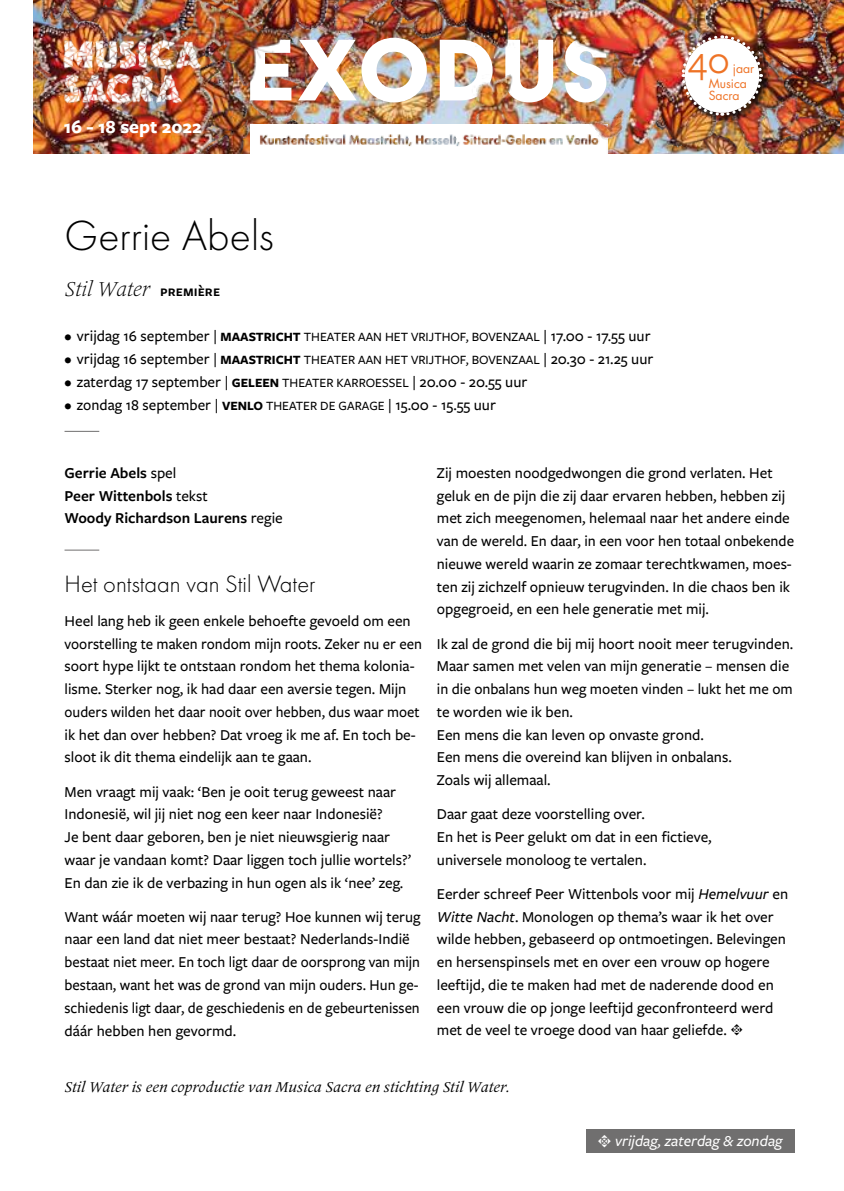
<style>
.page{position:relative;width:844px;height:1191px;background:#fff}
.page>*{position:absolute;margin:0;border:0;box-sizing:border-box;transform-origin:0 0}
.t1{font:101.15px "Acier BAT Text Solid";letter-spacing:.025em;color:#fff}
.t2{font:300 43.75px "Futura PT";color:#000}
.t3{font:38.85px "Freight Sans Pro";color:#ee7326}
.t4{font:300 24.5px "Futura PT";color:#000}
.t5{font:italic 300 21px "Frutiger Serif LT Pro";letter-spacing:-.005em;color:#000}
.t6{font:700 19.25px "Freight Sans Pro";color:#fff}
.t7{font:500 15.75px/22.8px "Freight Sans Pro";color:#000}
.t8{font:600 15.75px/22.8px "Freight Sans Pro";color:#000}
.t9{font:italic 500 15.75px "Freight Sans Pro";color:#fff}
.t10{font:italic 14.88px "Frutiger Serif LT Pro";color:#000}
.t11{font:12.25px/14.9px "Futura";color:#ee7326}
.s1{font-family:"Freight Sans Pro";font-weight:600;font-style:normal;font-size:15.75px}
.s2{font-weight:700;font-size:13.12px}
.s3{font-size:13.12px}
.s4{font-weight:500}
.s5{font-style:italic}
.s6{font-family:"Type Embellishments One";font-weight:400}
.s7{font-family:"Type Embellishments One";font-weight:400;font-style:normal;font-size:17.5px}
</style>
<div class="page">
<div style="left:585px;top:1129px;width:209px;height:24px;background:#706f6f"></div>
<hr style="left:64px;top:549px;width:35px;height:1px;background:#706f6f">
<hr style="left:64px;top:431px;width:35px;height:1px;background:#706f6f">
<img style="left:34px;top:0;width:804px;height:154px">
<div style="left:684px;top:38px;width:84px;height:84px;background:#000;opacity:.75"></div>
<img style="left:679px;top:34px;width:84px;height:83px">
<div style="left:684px;top:38px;width:75px;height:75px;background:#fff;border-radius:50%"></div>
<img style="left:391px;top:75px;width:173px;height:50px">
<img style="left:250px;top:125px;width:357px;height:29px">
<img style="left:136px;top:0;width:150px;height:85px">
<img style="left:64px;top:40px;width:137px;height:32px">
<img style="left:54px;top:71px;width:128px;height:32px">
<img style="left:588px;top:102px;width:45px;height:44px">
<p class="t6" style="left:64px;top:114px;width:139px">16 - 18 sept 2022</p>
<h1 class="t1" style="left:245px;top:17px;width:368px">EXODUS</h1>
<h2 class="t2" style="left:64px;top:211px;width:211px">Gerrie Abels</h2>
<h3 class="t5" style="left:64px;top:276px;width:157px">Stil Water <span class="s1">première</span></h3>
<p class="t7" style="left:64px;top:324px;width:587px">• vrijdag 16 september | <span class="s2">MAASTRICHT</span> <span class="s3">THEATER AAN HET VRIJTHOF, BOVENZAAL</span> | 17.00 - 17.55 uur</p>
<p class="t7" style="left:64px;top:347px;width:590px">• vrijdag 16 september | <span class="s2">MAASTRICHT</span> <span class="s3">THEATER AAN HET VRIJTHOF, BOVENZAAL</span> | 20.30 - 21.25 uur</p>
<p class="t7" style="left:64px;top:370px;width:464px">• zaterdag 17 september | <span class="s2">GELEEN</span> <span class="s3">THEATER KARROESSEL</span> | 20.00 - 20.55 uur</p>
<p class="t7" style="left:64px;top:392px;width:433px">• zondag 18 september | <span class="s2">VENLO</span> <span class="s3">THEATER DE GARAGE</span> | 15.00 - 15.55 uur</p>
<h3 class="t3" style="left:687px;top:35px;width:44px">40</h3>
<p class="t11" style="left:708px;top:61px;width:47px;text-indent:24px">jaar<br>Musica</p>
<p class="t11" style="left:708px;top:88px;width:32px">Sacra</p>
<p class="t8" style="left:64px;top:461px;width:220px">Gerrie Abels <span class="s4">spel<br></span>Peer Wittenbols <span class="s4">tekst<br></span>Woody Richardson Laurens <span class="s4">regie</span></p>
<h3 class="t4" style="left:64px;top:569px;width:252px">Het ontstaan van Stil Water</h3>
<p class="t7" style="left:64px;top:609px;width:359px">Heel lang heb ik geen enkele behoefte gevoeld om een voorstelling te maken rondom mijn roots. Zeker nu er een soort hype lijkt te ontstaan rondom het thema kolonia&shy;lisme. Sterker nog, ik had daar een aversie tegen. Mijn ouders wilden het daar nooit over hebben, dus waar moet ik het dan over hebben? Dat vroeg ik me af. En toch be&shy;sloot ik dit thema eindelijk aan te gaan.</p>
<p class="t7" style="left:64px;top:779px;width:348px">Men vraagt mij vaak: ‘Ben je ooit terug geweest naar Indonesië, wil jij niet nog een keer naar Indonesië?<br>Je bent daar geboren, ben je niet nieuwsgierig naar waar je vandaan komt? Daar liggen toch jullie wortels?’ En dan zie ik de verbazing in hun ogen als ik ‘nee’ zeg.</p>
<p class="t7" style="left:64px;top:904px;width:357px">Want wáár moeten wij naar terug? Hoe kunnen wij terug naar een land dat niet meer bestaat? Nederlands-Indië bestaat niet meer. En toch ligt daar de oorsprong van mijn bestaan, want het was de grond van mijn ouders. Hun ge&shy;schiedenis ligt daar, de geschiedenis en de gebeurtenissen dáár hebben hen gevormd.</p>
<p class="t7" style="left:437px;top:461px;width:358px">Zij moesten noodgedwongen die grond verlaten. Het geluk en de pijn die zij daar ervaren hebben, hebben zij met zich meegenomen, helemaal naar het andere einde van de wereld. En daar, in een voor hen totaal onbekende nieuwe wereld waarin ze zomaar terechtkwamen, moes&shy;ten zij zichzelf opnieuw terugvinden. In die chaos ben ik opgegroeid, en een hele generatie met mij.</p>
<p class="t7" style="left:437px;top:631px;width:358px">Ik zal de grond die bij mij hoort nooit meer terugvinden.<br>Maar samen met velen van mijn generatie – mensen die in die onbalans hun weg moeten vinden – lukt het me om te worden wie ik ben.<br>Een mens die kan leven op onvaste grond.<br>Een mens die overeind kan blijven in onbalans.<br>Zoals wij allemaal.</p>
<p class="t7" style="left:437px;top:802px;width:276px">Daar gaat deze voorstelling over.<br>En het is Peer gelukt om dat in een fictieve, universele monoloog te vertalen.</p>
<p class="t7" style="left:437px;top:881px;width:353px">Eerder schreef Peer Wittenbols voor mij <span class="s5">Hemelvuur</span> en <span class="s5">Witte Nacht</span>. Monologen op thema’s waar ik het over wilde hebben, gebaseerd op ontmoetingen. Belevingen en hersenspinsels met en over een vrouw op hogere leeftijd, die te maken had met de naderende dood en een vrouw die op jonge leeftijd geconfronteerd werd met de veel te vroege dood van haar geliefde. <span class="s6">t</span></p>
<p class="t10" style="left:64px;top:1078px;width:446px">Stil Water is een coproductie van Musica Sacra en stichting Stil Water.</p>
<p class="t9" style="left:597px;top:1130px;width:187px"><span class="s7">t</span> vrijdag, zaterdag &amp; zondag</p>
</div>
